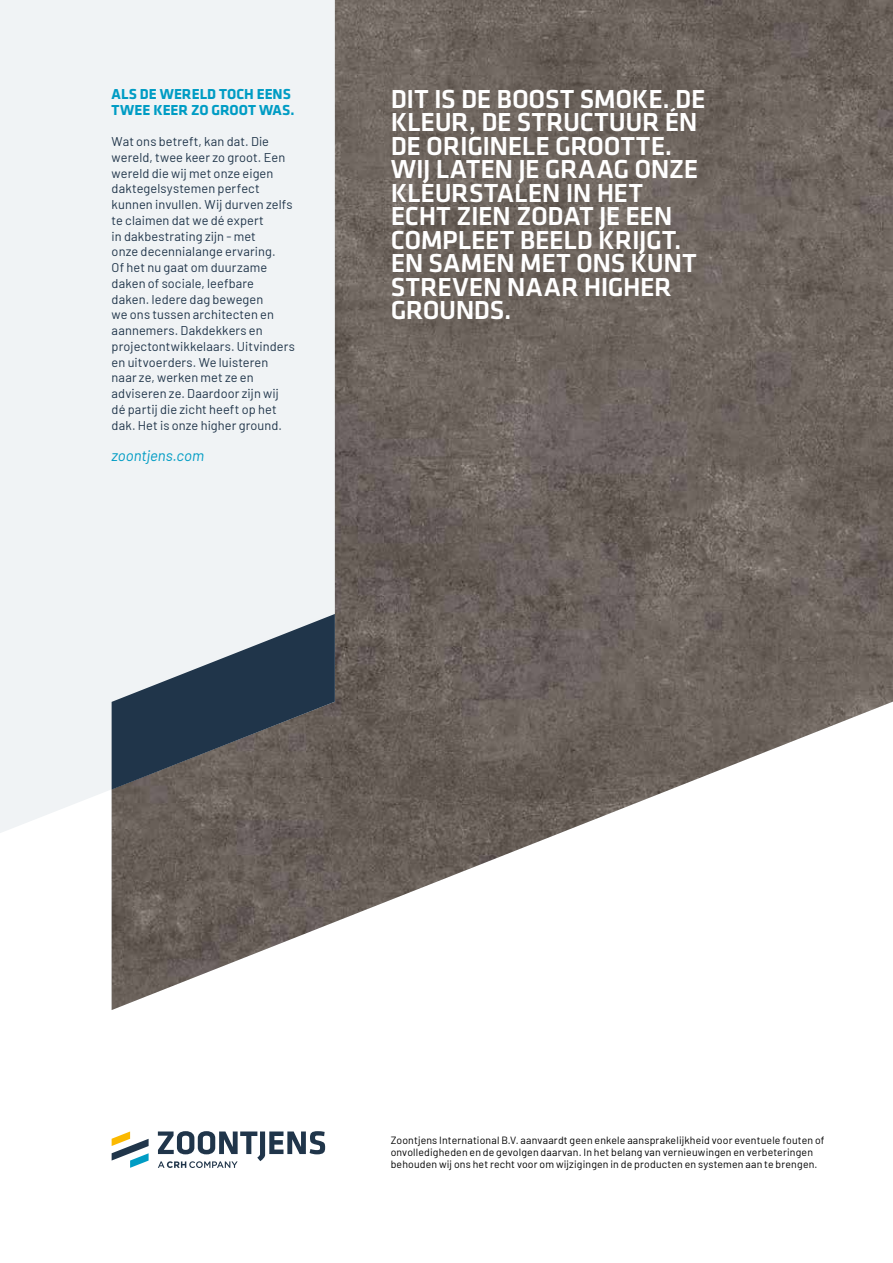
<style>
.page{position:relative;width:893px;height:1263px;background:#fff}
.page>*{position:absolute;margin:0;border:0;box-sizing:border-box;transform-origin:0 0}
.t1{font:500 27px/23.5px "Klavika";letter-spacing:-.015em;color:#fff}
.t2{font:700 15px/15.8px "Klavika";color:#009cc4}
.t3{font:italic 15px "Barlow";color:#009cc4}
.t4{font:12.75px/15.8px "Barlow";letter-spacing:.01em;color:#20354a}
.t5{font:10.5px/12px "Barlow";letter-spacing:.015em;color:#000}
</style>
<div class="page">
<img style="left:112px;top:0;width:781px;height:1010px">
<div style="left:0;top:0;width:335px;height:833px;background:#f0f3f5"></div>
<svg style="left:112px;top:614px;width:223px;height:176px"></svg>
<svg style="left:158px;top:1131px;width:167px;height:37px"></svg>
<svg style="left:112px;top:1131px;width:37px;height:37px"></svg>
<p class="t2" style="left:112px;top:86px;width:184px">ALS DE WERELD TOCH EENS<br>TWEE KEER ZO GROOT WAS.</p>
<p class="t4" style="left:112px;top:133px;width:185px">Wat ons betreft, kan dat. Die wereld, twee keer zo groot. Een wereld die wij met onze eigen daktegelsystemen perfect kunnen invullen. Wij durven zelfs te claimen dat we dé expert<br>in dakbestrating zijn - met<br>onze decennialange ervaring.<br>Of het nu gaat om duurzame daken of sociale, leefbare<br>daken. Iedere dag bewegen<br>we ons tussen architecten en aannemers. Dakdekkers en projectontwikkelaars. Uitvinders en uitvoerders. We luisteren naar ze, werken met ze en adviseren ze. Daardoor zijn wij dé partij die zicht heeft op het dak. Het is onze higher ground.</p>
<p class="t3" style="left:112px;top:445px;width:94px">zoontjens.com</p>
<h1 class="t1" style="left:391px;top:88px;width:316px">DIT IS DE BOOST SMOKE. DE<br>KLEUR, DE STRUCTUUR ÉN<br>DE ORIGINELE GROOTTE.<br>WIJ LATEN JE GRAAG ONZE<br>KLEURSTALEN IN HET<br>ECHT ZIEN ZODAT JE EEN<br>COMPLEET BEELD KRIJGT.<br>EN SAMEN MET ONS KUNT<br>STREVEN NAAR HIGHER<br>GROUNDS.</h1>
<p class="t5" style="left:391px;top:1133px;width:435px">Zoontjens International B.V. aanvaardt geen enkele aansprakelijkheid voor eventuele fouten of onvolledigheden en de gevolgen daarvan. In het belang van vernieuwingen en verbeteringen behouden wij ons het recht voor om wijzigingen in de producten en systemen aan te brengen.</p>
</div>
